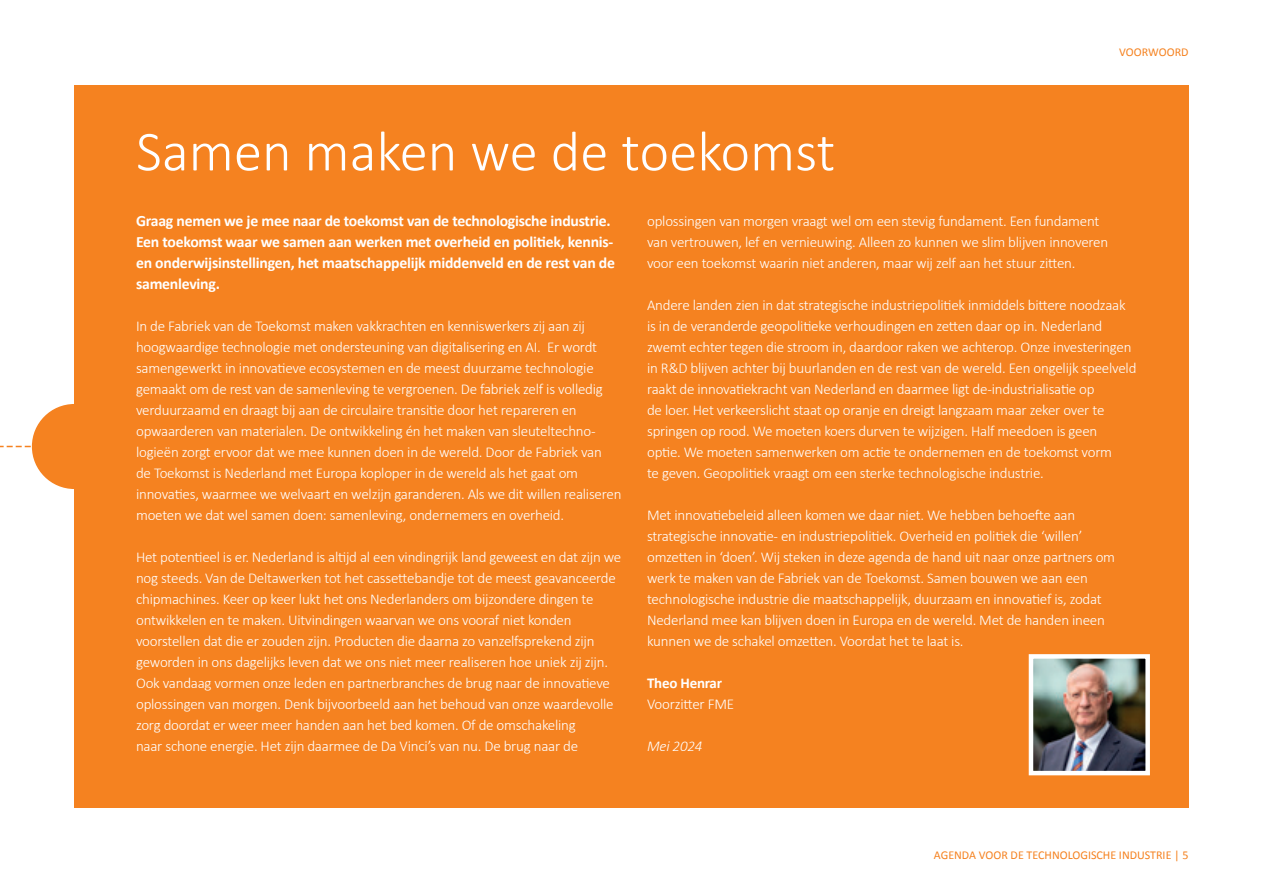
<style>
.page{position:relative;width:1263px;height:893px;background:#fff}
.page>*{position:absolute;margin:0;border:0;box-sizing:border-box;transform-origin:0 0}
.t1{font:300 57px "Calibri";color:#fff}
.t2{font:700 15.75px/21px "Calibri";letter-spacing:-.015em;color:#fff}
.t3{font:300 15px/21px "Calibri";letter-spacing:-.015em;color:#fff}
.t4{font:700 15px "Calibri";letter-spacing:-.015em;color:#fff}
.t5{font:italic 300 15px "Calibri";letter-spacing:-.015em;color:#fff}
.t6{font:12px "Calibri";color:#f58220}
</style>
<div class="page">
<div style="left:32px;top:404px;width:85px;height:85px;background:#f58220;border-radius:50%"></div>
<div style="left:74px;top:85px;width:1114px;height:723px;background:#f58220"></div>
<svg style="left:0;top:446px;width:32px;height:1px"></svg>
<img style="left:1034px;top:659px;width:111px;height:111px">
<div style="left:1029px;top:654px;width:121px;height:121px;border:4px solid #fff"></div>
<h1 class="t1" style="left:136px;top:116px;width:701px">Samen maken we de toekomst</h1>
<p class="t6" style="left:1119px;top:44px;width:71px">VOORWOORD</p>
<p class="t2" style="left:136px;top:210px;width:480px">Graag nemen we je mee naar de toekomst van de technologische industrie.<br>Een toekomst waar we samen aan werken met overheid en politiek, kennis&shy;en onderwijsinstellingen, het maatschappelijk middenveld en de rest van de samenleving.</p>
<p class="t3" style="left:136px;top:316px;width:487px">In de Fabriek van de Toekomst maken vakkrachten en kenniswerkers zij aan zij hoogwaardige technologie met ondersteuning van digitalisering en AI. Er wordt samengewerkt in innovatieve ecosystemen en de meest duurzame technologie gemaakt om de rest van de samenleving te vergroenen. De fabriek zelf is volledig verduurzaamd en draagt bij aan de circulaire transitie door het repareren en opwaarderen van materialen. De ontwikkeling én het maken van sleuteltechno&shy;logieën zorgt ervoor dat we mee kunnen doen in de wereld. Door de Fabriek van<br>de Toekomst is Nederland met Europa koploper in de wereld als het gaat om innovaties, waarmee we welvaart en welzijn garanderen. Als we dit willen realiseren moeten we dat wel samen doen: samenleving, ondernemers en overheid.</p>
<p class="t3" style="left:136px;top:547px;width:487px">Het potentieel is er. Nederland is altijd al een vindingrijk land geweest en dat zijn we nog steeds. Van de Deltawerken tot het cassettebandje tot de meest geavanceerde chipmachines. Keer op keer lukt het ons Nederlanders om bijzondere dingen te ontwikkelen en te maken. Uitvindingen waarvan we ons vooraf niet konden voorstellen dat die er zouden zijn. Producten die daarna zo vanzelfsprekend zijn geworden in ons dagelijks leven dat we ons niet meer realiseren hoe uniek zij zijn.<br>Ook vandaag vormen onze leden en partnerbranches de brug naar de innovatieve oplossingen van morgen. Denk bijvoorbeeld aan het behoud van onze waardevolle zorg doordat er weer meer handen aan het bed komen. Of de omschakeling<br>naar schone energie. Het zijn daarmee de Da Vinci’s van nu. De brug naar de</p>
<p class="t3" style="left:647px;top:210px;width:463px">oplossingen van morgen vraagt wel om een stevig fundament. Een fundament van vertrouwen, lef en vernieuwing. Alleen zo kunnen we slim blijven innoveren voor een toekomst waarin niet anderen, maar wij zelf aan het stuur zitten.</p>
<p class="t3" style="left:647px;top:294px;width:491px">Andere landen zien in dat strategische industriepolitiek inmiddels bittere noodzaak is in de veranderde geopolitieke verhoudingen en zetten daar op in. Nederland zwemt echter tegen die stroom in, daardoor raken we achterop. Onze investeringen in R&amp;D blijven achter bij buurlanden en de rest van de wereld. Een ongelijk speelveld raakt de innovatiekracht van Nederland en daarmee ligt de-industrialisatie op<br>de loer. Het verkeerslicht staat op oranje en dreigt langzaam maar zeker over te springen op rood. We moeten koers durven te wijzigen. Half meedoen is geen<br>optie. We moeten samenwerken om actie te ondernemen en de toekomst vorm<br>te geven. Geopolitiek vraagt om een sterke technologische industrie.</p>
<p class="t3" style="left:647px;top:504px;width:469px">Met innovatiebeleid alleen komen we daar niet. We hebben behoefte aan strategische innovatie- en industriepolitiek. Overheid en politiek die ‘willen’ omzetten in ‘doen’. Wij steken in deze agenda de hand uit naar onze partners om werk te maken van de Fabriek van de Toekomst. Samen bouwen we aan een technologische industrie die maatschappelijk, duurzaam en innovatief is, zodat Nederland mee kan blijven doen in Europa en de wereld. Met de handen ineen kunnen we de schakel omzetten. Voordat het te laat is.</p>
<p class="t4" style="left:647px;top:673px;width:77px">Theo Henrar</p>
<p class="t3" style="left:647px;top:693px;width:89px">Voorzitter FME</p>
<p class="t5" style="left:647px;top:736px;width:57px">Mei 2024</p>
<p class="t6" style="left:934px;top:848px;width:256px">AGENDA VOOR DE TECHNOLOGISCHE INDUSTRIE | 5</p>
</div>
